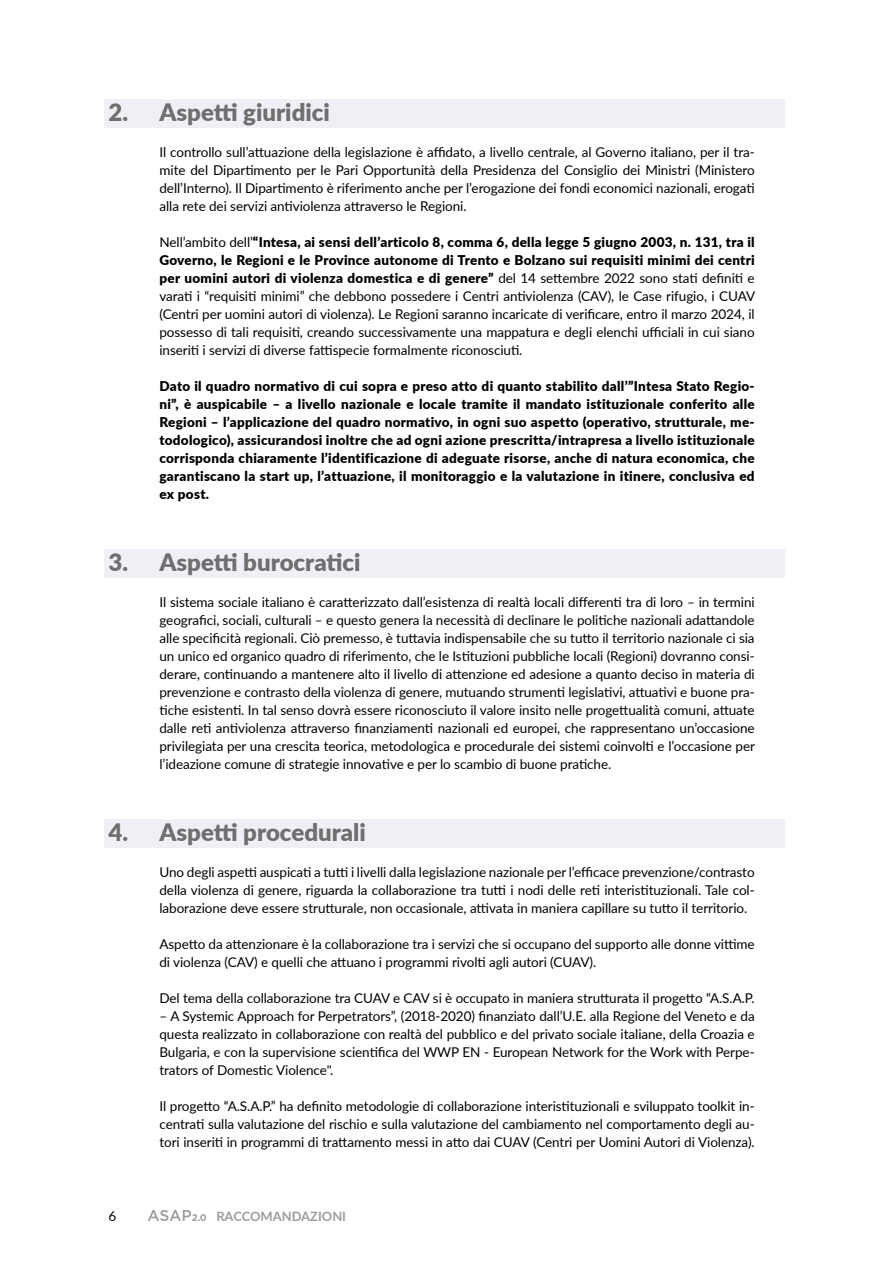
<style>
.page{position:relative;width:893px;height:1263px;background:#fff}
.page>*{position:absolute;margin:0;border:0;box-sizing:border-box;transform-origin:0 0}
.t1{font:900 24px "Lato";color:#706f6f}
.t2{font:13.5px/18px "Lato";letter-spacing:-.005em;color:#000;text-align:justify}
.t3{font:900 13.5px/18px "Lato";letter-spacing:.02em;color:#000;text-align:justify}
.t4{font:700 12.9px "Lato";color:#9d9d9c}
.s1{font-weight:900}
</style>
<div class="page">
<svg style="left:148px;top:1210px;width:58px;height:11px"></svg>
<div style="left:104px;top:100px;width:680px;height:28px;background:#eff0f6"></div>
<div style="left:104px;top:550px;width:680px;height:28px;background:#eff0f6"></div>
<div style="left:104px;top:820px;width:680px;height:28px;background:#eff0f6"></div>
<h1 class="t1" style="left:108px;top:94px;width:223px">2. Aspetti giuridici</h1>
<p class="t2" style="left:159px;top:143px;width:597px">Il controllo sull’attuazione della legislazione è affidato, a livello centrale, al Governo italiano, per il tra&shy;mite del Dipartimento per le Pari Opportunità della Presidenza del Consiglio dei Ministri (Ministero dell’Interno). Il Dipartimento è riferimento anche per l’erogazione dei fondi economici nazionali, erogati alla rete dei servizi antiviolenza attraverso le Regioni.</p>
<p class="t2" style="left:159px;top:233px;width:597px">Nell’ambito dell’<span class="s1">“Intesa, ai sensi dell’articolo 8, comma 6, della legge 5 giugno 2003, n. 131, tra il Governo, le Regioni e le Province autonome di Trento e Bolzano sui requisiti minimi dei centri per uomini autori di violenza domestica e di genere”</span> del 14 settembre 2022 sono stati definiti e varati i “requisiti minimi” che debbono possedere i Centri antiviolenza (CAV), le Case rifugio, i CUAV (Centri per uomini autori di violenza). Le Regioni saranno incaricate di verificare, entro il marzo 2024, il possesso di tali requisiti, creando successivamente una mappatura e degli elenchi ufficiali in cui siano inseriti i servizi di diverse fattispecie formalmente riconosciuti.</p>
<p class="t3" style="left:159px;top:376px;width:597px">Dato il quadro normativo di cui sopra e preso atto di quanto stabilito dall’”Intesa Stato Regio&shy;ni”, è auspicabile – a livello nazionale e locale tramite il mandato istituzionale conferito alle Regioni – l’applicazione del quadro normativo, in ogni suo aspetto (operativo, strutturale, me&shy;todologico), assicurandosi inoltre che ad ogni azione prescritta/intrapresa a livello istituzionale corrisponda chiaramente l’identificazione di adeguate risorse, anche di natura economica, che garantiscano la start up, l’attuazione, il monitoraggio e la valutazione in itinere, conclusiva ed ex post.</p>
<h1 class="t1" style="left:108px;top:544px;width:254px">3. Aspetti burocratici</h1>
<p class="t2" style="left:159px;top:593px;width:597px">Il sistema sociale italiano è caratterizzato dall’esistenza di realtà locali differenti tra di loro – in termini geografici, sociali, culturali – e questo genera la necessità di declinare le politiche nazionali adattandole alle specificità regionali. Ciò premesso, è tuttavia indispensabile che su tutto il territorio nazionale ci sia un unico ed organico quadro di riferimento, che le Istituzioni pubbliche locali (Regioni) dovranno consi&shy;derare, continuando a mantenere alto il livello di attenzione ed adesione a quanto deciso in materia di prevenzione e contrasto della violenza di genere, mutuando strumenti legislativi, attuativi e buone pra&shy;tiche esistenti. In tal senso dovrà essere riconosciuto il valore insito nelle progettualità comuni, attuate dalle reti antiviolenza attraverso finanziamenti nazionali ed europei, che rappresentano un’occasione privilegiata per una crescita teorica, metodologica e procedurale dei sistemi coinvolti e l’occasione per l’ideazione comune di strategie innovative e per lo scambio di buone pratiche.</p>
<h1 class="t1" style="left:108px;top:814px;width:259px">4. Aspetti procedurali</h1>
<p class="t2" style="left:159px;top:863px;width:597px">Uno degli aspetti auspicati a tutti i livelli dalla legislazione nazionale per l’efficace prevenzione/contrasto della violenza di genere, riguarda la collaborazione tra tutti i nodi delle reti interistituzionali. Tale col&shy;laborazione deve essere strutturale, non occasionale, attivata in maniera capillare su tutto il territorio.</p>
<p class="t2" style="left:159px;top:935px;width:597px">Aspetto da attenzionare è la collaborazione tra i servizi che si occupano del supporto alle donne vittime di violenza (CAV) e quelli che attuano i programmi rivolti agli autori (CUAV).</p>
<p class="t2" style="left:159px;top:989px;width:597px">Del tema della collaborazione tra CUAV e CAV si è occupato in maniera strutturata il progetto “A.S.A.P.</p>
<p class="t2" style="left:159px;top:1007px;width:597px">– A Systemic Approach for Perpetrators”, (2018-2020) finanziato dall’U.E. alla Regione del Veneto e da questa realizzato in collaborazione con realtà del pubblico e del privato sociale italiane, della Croazia e Bulgaria, e con la supervisione scientifica del WWP EN - European Network for the Work with Perpe&shy;trators of Domestic Violence".</p>
<p class="t2" style="left:159px;top:1097px;width:597px">Il progetto “A.S.A.P.” ha definito metodologie di collaborazione interistituzionali e sviluppato toolkit in&shy;centrati sulla valutazione del rischio e sulla valutazione del cambiamento nel comportamento degli au&shy;tori inseriti in programmi di trattamento messi in atto dai CUAV (Centri per Uomini Autori di Violenza).</p>
<p class="t2" style="left:108px;top:1206px;width:9px">6</p>
<p class="t4" style="left:216px;top:1206px;width:131px">RACCOMANDAZIONI</p>
</div>
